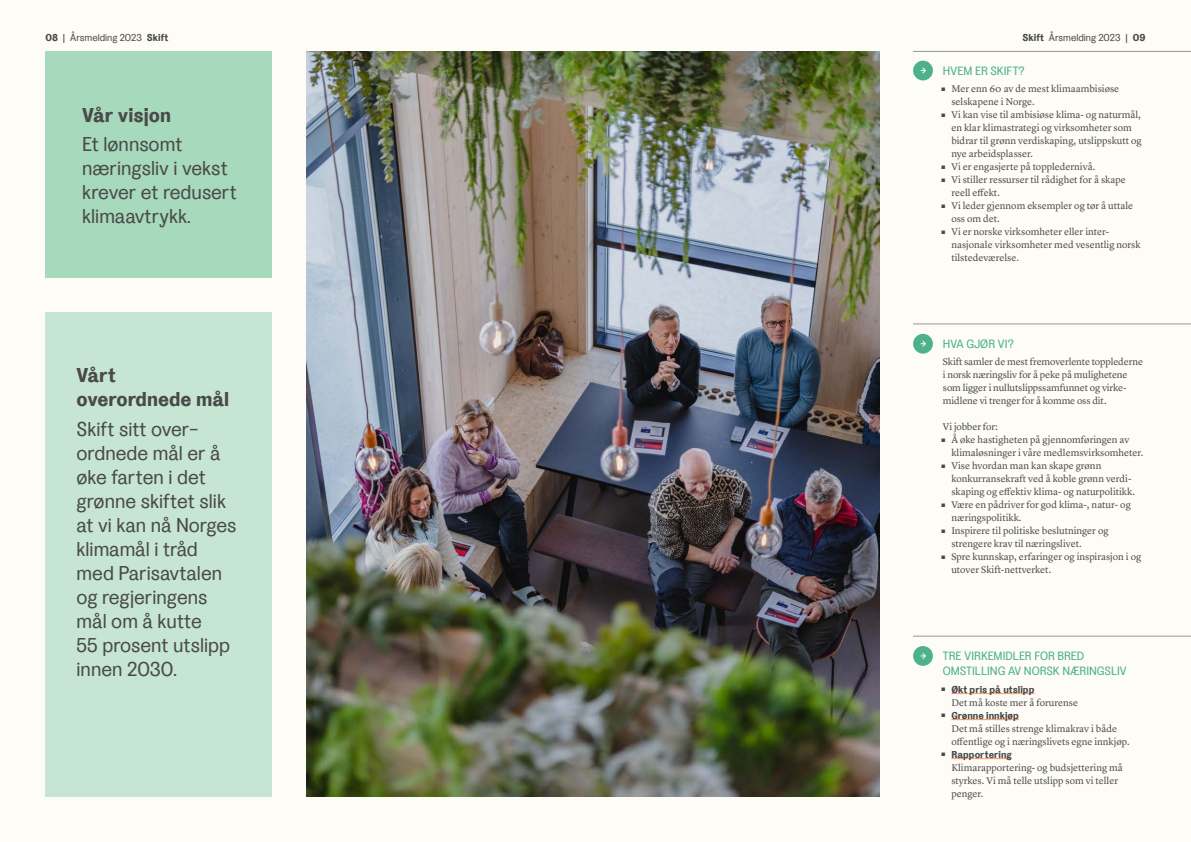
<style>
.page{position:relative;width:1191px;height:842px;background:#fff}
.page>*{position:absolute;margin:0;border:0;box-sizing:border-box;transform-origin:0 0}
.t1{font:20px/24px "La Fabrique";color:#4a4a49}
.t2{font:800 20px/24px "La Fabrique";color:#4a4a49}
.t3{font:12px/15px "La Fabrique";color:#4eb18e}
.t4{font:10px/13px "Lyon Text";color:#4a4a49}
.t5{font:800 10px "La Fabrique";color:#4a4a49}
.t6{font:10px "La Fabrique";color:#4a4a49}
.s1{font-weight:800}
</style>
<div class="page">
<div style="left:0;top:0;width:595px;height:842px;background:#fdfcf6"></div>
<div style="left:595px;top:0;width:596px;height:842px;background:#fdfcf6"></div>
<div style="left:45px;top:312px;width:227px;height:485px;background:#c6e6d3"></div>
<div style="left:45px;top:51px;width:227px;height:227px;background:#a7d9bc"></div>
<img style="left:306px;top:51px;width:573px;height:746px">
<div style="left:913px;top:61px;width:20px;height:19px;background:#4eb18e;border-radius:50%"></div>
<svg style="left:920px;top:67px;width:6px;height:7px"></svg>
<hr style="left:913px;top:51px;width:278px;height:1px;background:#969696">
<hr style="left:951px;top:693px;width:83px;height:1px;background:#ff9560">
<hr style="left:951px;top:719px;width:67px;height:1px;background:#ff9560">
<hr style="left:951px;top:758px;width:60px;height:1px;background:#ff9560">
<div style="left:913px;top:646px;width:20px;height:20px;background:#4eb18e;border-radius:50%"></div>
<svg style="left:920px;top:653px;width:6px;height:6px"></svg>
<hr style="left:913px;top:636px;width:278px;height:1px;background:#969696">
<div style="left:913px;top:334px;width:20px;height:20px;background:#4eb18e;border-radius:50%"></div>
<svg style="left:920px;top:341px;width:6px;height:6px"></svg>
<hr style="left:913px;top:323px;width:278px;height:1px;background:#969696">
<p class="t6" style="left:45px;top:31px;width:124px"><span class="s1">08</span> | Årsmelding 2023 <span class="s1">Skift</span></p>
<p class="t6" style="left:1022px;top:31px;width:124px"><span class="s1">Skift</span> Årsmelding 2023 | <span class="s1">09</span></p>
<h1 class="t2" style="left:82px;top:103px;width:90px">Vår visjon</h1>
<h1 class="t1" style="left:82px;top:132px;width:156px">Et lønnsomt næringsliv i vekst krever et redusert klimaavtrykk.</h1>
<h1 class="t2" style="left:77px;top:364px;width:154px">Vårt overordnede mål</h1>
<h1 class="t1" style="left:77px;top:417px;width:161px">Skift sitt over&shy;ordnede mål er å øke farten i det grønne skiftet slik at vi kan nå Norges klimamål i tråd med Parisavtalen og regjeringens mål om å kutte<br>55 prosent utslipp innen 2030.</h1>
<p class="t3" style="left:943px;top:63px;width:83px">HVEM ER SKIFT?</p>
<p class="t4" style="left:951px;top:82px;width:169px;text-indent:-10px">■ Mer enn 60 av de mest klimaambisiøse selskapene i Norge.</p>
<p class="t4" style="left:951px;top:108px;width:192px;text-indent:-10px">■ Vi kan vise til ambisiøse klima- og naturmål, en klar klimastrategi og virksomheter som bidrar til grønn verdiskaping, utslippskutt og nye arbeidsplasser.</p>
<p class="t4" style="left:941px;top:160px;width:155px">■ Vi er engasjerte på toppledernivå.</p>
<p class="t4" style="left:951px;top:173px;width:176px;text-indent:-10px">■ Vi stiller ressurser til rådighet for å skape reell effekt.</p>
<p class="t4" style="left:951px;top:199px;width:183px;text-indent:-10px">■ Vi leder gjennom eksempler og tør å uttale oss om det.</p>
<p class="t4" style="left:951px;top:225px;width:191px;text-indent:-10px">■ Vi er norske virksomheter eller inter&shy;nasjonale virksomheter med vesentlig norsk tilstedeværelse.</p>
<p class="t3" style="left:943px;top:336px;width:72px">HVA GJØR VI?</p>
<p class="t4" style="left:943px;top:355px;width:202px">Skift samler de mest fremoverlente topplederne i norsk næringsliv for å peke på mulighetene som ligger i nullutslippssamfunnet og virke&shy;midlene vi trenger for å komme oss dit.</p>
<p class="t4" style="left:943px;top:420px;width:56px">Vi jobber for:</p>
<p class="t4" style="left:951px;top:433px;width:193px;text-indent:-10px">■ Å øke hastigheten på gjennomføringen av klimaløsninger i våre medlemsvirksomheter.</p>
<p class="t4" style="left:951px;top:459px;width:185px;text-indent:-10px">■ Vise hvordan man kan skape grønn konkurransekraft ved å koble grønn verdi&shy;skaping og effektiv klima- og naturpolitikk.</p>
<p class="t4" style="left:951px;top:498px;width:181px;text-indent:-10px">■ Være en pådriver for god klima-, natur- og næringspolitikk.</p>
<p class="t4" style="left:951px;top:524px;width:159px;text-indent:-10px">■ Inspirere til politiske beslutninger og strengere krav til næringslivet.</p>
<p class="t4" style="left:951px;top:550px;width:191px;text-indent:-10px">■ Spre kunnskap, erfaringer og inspirasjon i og utover Skift-nettverket.</p>
<p class="t3" style="left:943px;top:648px;width:185px">TRE VIRKEMIDLER FOR BRED<br>OMSTILLING AV NORSK NÆRINGSLIV</p>
<p class="t5" style="left:941px;top:683px;width:94px">■ Økt pris på utslipp</p>
<p class="t4" style="left:951px;top:695px;width:128px">Det må koste mer å forurense</p>
<p class="t5" style="left:941px;top:709px;width:79px">■ Grønne innkjøp</p>
<p class="t4" style="left:951px;top:721px;width:180px">Det må stilles strenge klimakrav i både offentlige og i næringslivets egne innkjøp.</p>
<p class="t5" style="left:941px;top:748px;width:72px">■ Rapportering</p>
<p class="t4" style="left:951px;top:760px;width:173px">Klimarapportering- og budsjettering må styrkes. Vi må telle utslipp som vi teller penger.</p>
</div>
